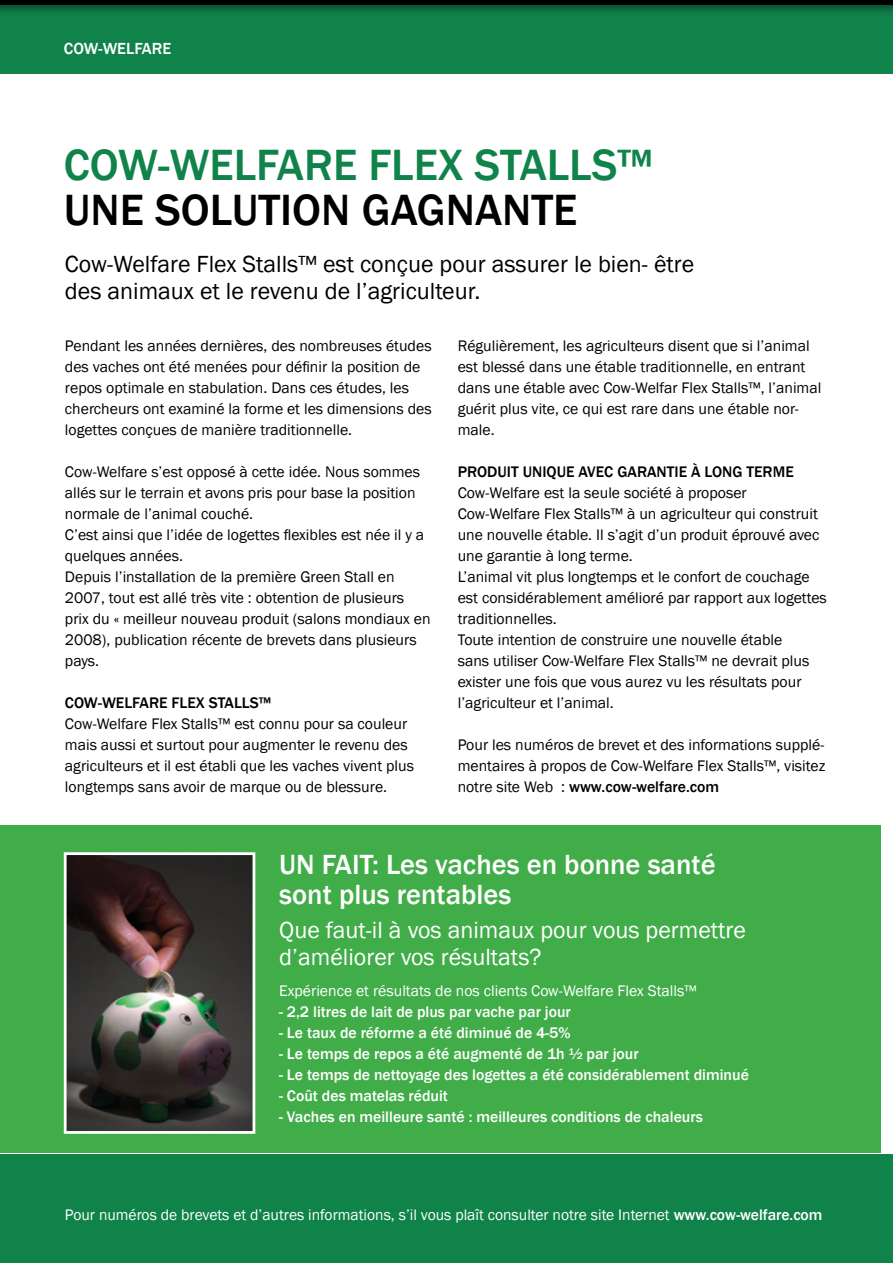
<style>
.page{position:relative;width:893px;height:1263px;background:#fff}
.page>*{position:absolute;margin:0;border:0;box-sizing:border-box;transform-origin:0 0}
.t1{font:500 45px "Franklin Gothic";color:#0f834a}
.t2{font:500 45px "Franklin Gothic";color:#000}
.t3{font:500 28.5px/30px "Franklin Gothic";color:#fff}
.t4{font:24px/27px "Franklin Gothic";color:#000}
.t5{font:24px/27px "Franklin Gothic";color:#fff}
.t6{font:500 16.5px "Franklin Gothic";color:#fff}
.t7{font:15.75px/21px "Franklin Gothic";color:#000}
.t8{font:500 15.75px "Franklin Gothic";color:#fff}
.t9{font:15.75px "Franklin Gothic";color:#fff}
.t10{font:500 15.75px "Franklin Gothic";color:#000}
.s1{font-weight:500}
</style>
<div class="page">
<div style="left:0;top:3px;width:893px;height:71px;background:#0f834a"></div>
<div style="left:0;top:0;width:893px;height:16px;background:#000;opacity:.5"></div>
<hr style="left:0;top:0;width:893px;height:4px;background:#000">
<div style="left:0;top:1154px;width:893px;height:109px;background:#0f834a"></div>
<div style="left:0;top:825px;width:880px;height:328px;background:#41ad49"></div>
<img style="left:68px;top:856px;width:183px;height:274px">
<div style="left:64px;top:852px;width:191px;height:282px;border:3px solid #fff"></div>
<p class="t6" style="left:64px;top:38px;width:109px">COW-WELFARE</p>
<p class="t1" style="left:64px;top:137px;width:590px">COW-WELFARE FLEX STALLS™</p>
<p class="t2" style="left:64px;top:182px;width:515px">UNE SOLUTION GAGNANTE</p>
<p class="t4" style="left:65px;top:251px;width:631px">Cow-Welfare Flex Stalls™ est conçue pour assurer le bien- être des animaux et le revenu de l’agriculteur.</p>
<p class="t7" style="left:65px;top:336px;width:368px">Pendant les années dernières, des nombreuses études des vaches ont été menées pour définir la position de repos optimale en stabulation. Dans ces études, les chercheurs ont examiné la forme et les dimensions des logettes conçues de manière traditionnelle.</p>
<p class="t7" style="left:65px;top:462px;width:357px">Cow-Welfare s’est opposé à cette idée. Nous sommes allés sur le terrain et avons pris pour base la position normale de l’animal couché.</p>
<p class="t7" style="left:65px;top:525px;width:361px">C’est ainsi que l’idée de logettes flexibles est née il y a quelques années.</p>
<p class="t7" style="left:65px;top:567px;width:367px">Depuis l’installation de la première Green Stall en 2007, tout est allé très vite : obtention de plusieurs prix du « meilleur nouveau produit (salons mondiaux en 2008), publication récente de brevets dans plusieurs pays.</p>
<p class="t10" style="left:65px;top:693px;width:207px">COW-WELFARE FLEX STALLS™</p>
<p class="t7" style="left:65px;top:714px;width:351px">Cow-Welfare Flex Stalls™ est connu pour sa couleur mais aussi et surtout pour augmenter le revenu des agriculteurs et il est établi que les vaches vivent plus longtemps sans avoir de marque ou de blessure.</p>
<p class="t7" style="left:458px;top:336px;width:365px">Régulièrement, les agriculteurs disent que si l’animal est blessé dans une étable traditionnelle, en entrant dans une étable avec Cow-Welfar Flex Stalls™, l’animal guérit plus vite, ce qui est rare dans une étable nor&shy;male.</p>
<p class="t10" style="left:458px;top:462px;width:338px">PRODUIT UNIQUE AVEC GARANTIE À LONG TERME</p>
<p class="t7" style="left:458px;top:483px;width:291px">Cow-Welfare est la seule société à proposer</p>
<p class="t7" style="left:458px;top:504px;width:363px;text-align:justify">Cow-Welfare Flex Stalls™ à un agriculteur qui construit une nouvelle étable. Il s’agit d’un produit éprouvé avec une garantie à long terme.</p>
<p class="t7" style="left:458px;top:567px;width:371px">L’animal vit plus longtemps et le confort de couchage est considérablement amélioré par rapport aux logettes traditionnelles.</p>
<p class="t7" style="left:458px;top:630px;width:353px">Toute intention de construire une nouvelle étable sans utiliser Cow-Welfare Flex Stalls™ ne devrait plus exister une fois que vous aurez vu les résultats pour l’agriculteur et l’animal.</p>
<p class="t7" style="left:458px;top:735px;width:369px;text-align:justify">Pour les numéros de brevet et des informations supplé&shy;mentaires à propos de Cow-Welfare Flex Stalls™, visitez notre site Web : <span class="s1">www.cow-welfare.com</span></p>
<p class="t3" style="left:279px;top:850px;width:438px">UN FAIT: Les vaches en bonne santé sont plus rentables</p>
<p class="t5" style="left:279px;top:917px;width:468px">Que faut-il à vos animaux pour vous permettre d’améliorer vos résultats?</p>
<p class="t9" style="left:279px;top:981px;width:419px">Expérience et résultats de nos clients Cow-Welfare Flex Stalls™</p>
<p class="t8" style="left:279px;top:1002px;width:293px">- 2,2 litres de lait de plus par vache par jour</p>
<p class="t8" style="left:279px;top:1023px;width:293px">- Le taux de réforme a été diminué de 4-5%</p>
<p class="t8" style="left:279px;top:1044px;width:361px">- Le temps de repos a été augmenté de 1h ½ par jour</p>
<p class="t8" style="left:279px;top:1065px;width:471px">- Le temps de nettoyage des logettes a été considérablement diminué</p>
<p class="t8" style="left:279px;top:1086px;width:170px">- Coût des matelas réduit</p>
<p class="t8" style="left:279px;top:1107px;width:425px">- Vaches en meilleure santé : meilleures conditions de chaleurs</p>
<p class="t9" style="left:65px;top:1205px;width:759px">Pour numéros de brevets et d’autres informations, s’il vous plaît consulter notre site Internet <span class="s1">www.cow-welfare.com</span></p>
</div>
